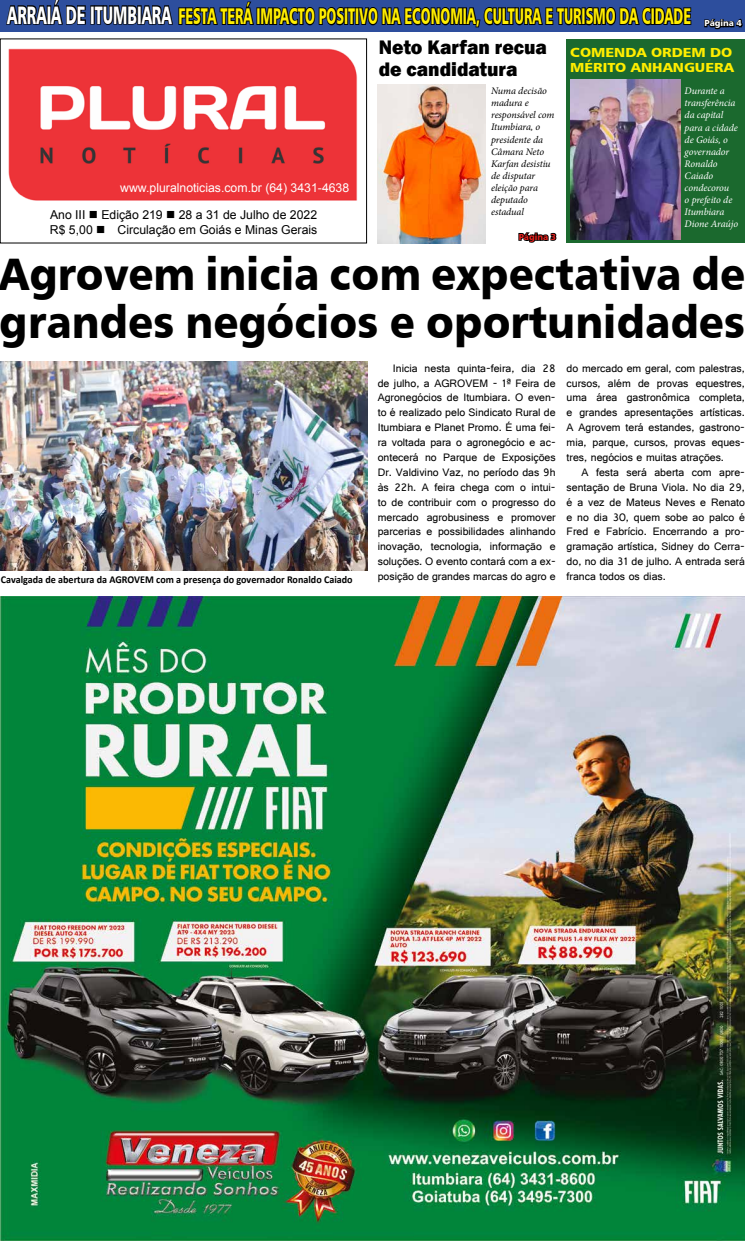
<style>
.page{position:relative;width:745px;height:1241px;background:#fff}
.page>*{position:absolute;margin:0;border:0;box-sizing:border-box;transform-origin:0 0}
.t1{font:45.5px/48.1px "Humanist 777 BT Black B";color:#000;scale:.92 1}
.t2{font:25.29px "Humanist 777 BT Black B";color:#fff;scale:.57 1}
.t3{font:22.75px "Humanist 777 BT Black B";color:#ffed00;scale:.56 1}
.t4{font:800 20.12px/22.8px "Franklin Gothic";color:#000}
.t5{font:13.12px/15.8px "Humanist 777 BT Black B";color:#ffed00;scale:1.1 1}
.t6{font:12.25px/14.7px "Arial";color:#000}
.t7{font:12.25px "Arial";color:#fff}
.t8{font:11.38px/14.9px "Gautami";color:#000;text-align:justify}
.t9{font:700 10.5px "Calibri";color:#000;scale:.96 1}
.t10{font:italic 10.06px/12.1px "Minion Pro";letter-spacing:-.01em;color:#000}
.t11{font:italic 10.06px/12.1px "Minion Pro";letter-spacing:-.005em;color:#fff}
.t12{font:8.75px "Humanist 777 BT Black B";color:#fff}
.t13{font:8.75px "Humanist 777 BT Black B";color:#e5231f}
</style>
<div class="page">
<div style="left:566px;top:40px;width:178px;height:203px;background:#1b692e"></div>
<img style="left:570px;top:80px;width:109px;height:160px">
<img style="left:0;top:596px;width:744px;height:644px">
<div style="left:0;top:0;width:744px;height:31px;background:#2d4e9d"></div>
<img style="left:8px;top:48px;width:350px;height:152px">
<svg style="left:704px;top:18px;width:39px;height:12px"></svg>
<svg style="left:6px;top:0;width:80px;height:25px"></svg>
<div style="left:90px;top:5px;width:5px;height:20px;border:2px solid #000"></div>
<svg style="left:93px;top:1px;width:598px;height:67px"></svg>
<img style="left:1px;top:362px;width:366px;height:208px">
<img style="left:0;top:558px;width:355px;height:41px">
<img style="left:377px;top:84px;width:108px;height:160px">
<svg style="left:518px;top:232px;width:39px;height:11px"></svg>
<h2 class="t2" style="left:7px;top:-1px;width:289px">ARRAIÁ DE ITUMBIARA</h2>
<h3 class="t3" style="left:178px;top:1px;width:916px">FESTA TERÁ IMPACTO POSITIVO NA ECONOMIA, CULTURA E TURISMO DA CIDADE</h3>
<p class="t12" style="left:704px;top:18px;width:39px">Página 4</p>
<p class="t5" style="left:569px;top:44px;width:150px">COMENDA ORDEM DO<br>MÉRITO ANHANGUERA</p>
<h3 class="t4" style="left:378px;top:35px;width:169px">Neto Karfan recua de candidatura</h3>
<p class="t10" style="left:491px;top:85px;width:65px">Numa decisão madura e responsável com<br>Itumbiara, o presidente da<br>Câmara Neto<br>Karfan desistiu de disputar eleição para deputado estadual</p>
<p class="t13" style="left:518px;top:231px;width:39px">Página 3</p>
<p class="t11" style="left:684px;top:85px;width:55px">Durante a transferência da capital para a cidade de Goiás, o governador<br>Ronaldo<br>Caiado condecorou<br>o prefeito de<br>Itumbiara<br>Dione Araújo</p>
<p class="t7" style="left:120px;top:179px;width:230px">www.pluralnoticias.com.br (64) 3431-4638</p>
<p class="t6" style="left:50px;top:208px;width:269px">Ano III ■ Edição 219 ■ 28 a 31 de Julho de 2022<br>R$ 5,00 ■ Circulação em Goiás e Minas Gerais</p>
<h1 class="t1" style="left:0;top:249px;width:810px">Agrovem inicia com expectativa de grandes negócios e oportunidades</h1>
<p class="t9" style="left:1px;top:572px;width:368px">Cavalgada de abertura da AGROVEM com a presença do governador Ronaldo Caiado</p>
<p class="t8" style="left:377px;top:360px;width:179px;text-indent:15px">Inicia nesta quinta-feira, dia 28 de julho, a AGROVEM - 1ª Feira de Agronegócios de Itumbiara. O even&shy;to é realizado pelo Sindicato Rural de Itumbiara e Planet Promo. É uma fei&shy;ra voltada para o agronegócio e ac&shy;ontecerá no Parque de Exposições Dr. Valdivino Vaz, no período das 9h às 22h. A feira chega com o intui&shy;to de contribuir com o progresso do mercado agrobusiness e promover parcerias e possibilidades alinhando inovação, tecnologia, informação e soluções. O evento contará com a ex&shy;posição de grandes marcas do agro e</p>
<p class="t8" style="left:566px;top:360px;width:180px">do mercado em geral, com palestras, cursos, além de provas equestres, uma área gastronômica completa, e grandes apresentações artísticas.<br>A Agrovem terá estandes, gastrono&shy;mia, parque, cursos, provas eques&shy;tres, negócios e muitas atrações.</p>
<p class="t8" style="left:566px;top:464px;width:180px;text-indent:15px">A festa será aberta com apre&shy;sentação de Bruna Viola. No dia 29, é a vez de Mateus Neves e Renato e no dia 30, quem sobe ao palco é Fred e Fabrício. Encerrando a pro&shy;gramação artística, Sidney do Cerra&shy;do, no dia 31 de julho. A entrada será franca todos os dias.</p>
</div>
